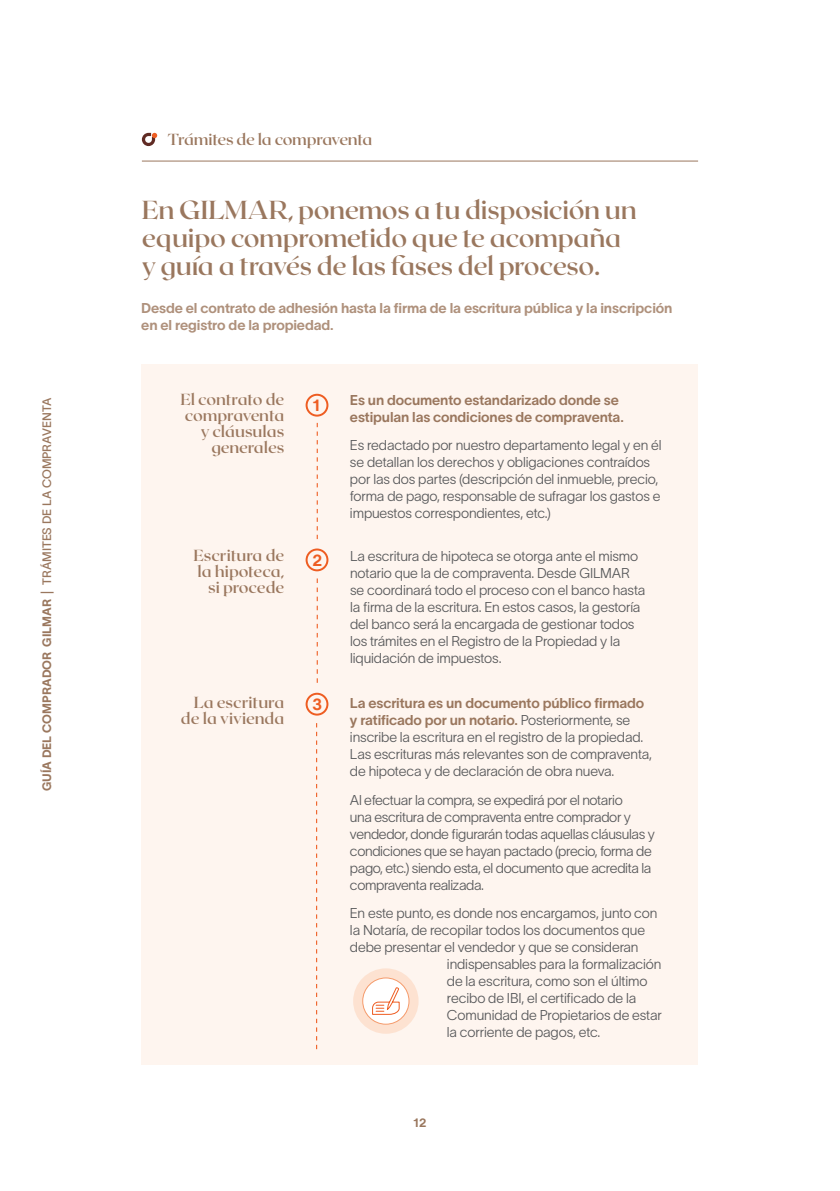
<style>
.page{position:relative;width:840px;height:1191px;background:#fff}
.page>*{position:absolute;margin:0;border:0;box-sizing:border-box;transform-origin:0 0}
.t1{font:600 26px/28px "Roxborough CF";letter-spacing:-.01em;color:#9a775e}
.t2{font:600 16px/16px "Roxborough CF";letter-spacing:-.01em;color:#9a775e;text-align:right}
.t3{font:16px "TWK Lausanne";color:#ee5d22}
.t4{font:14px/17px "TWK Lausanne";letter-spacing:-.01em;color:#57585a}
.t5{font:14px/17px "TWK Lausanne";letter-spacing:-.01em;color:#af917c}
.t6{font:14px/17px "TWK Lausanne";letter-spacing:-.01em;color:#9a775e}
.t7{font:12px "TWK Lausanne";color:#9a775e}
.s1{font-family:"TWK Lausanne 450"}
.s2{color:#9a775e}
</style>
<div class="page">
<div style="left:142px;top:364px;width:555px;height:700px;background:#fef5ef"></div>
<div style="left:305px;top:394px;width:23px;height:22px;border:2px solid #ee5d22;border-radius:50%"></div>
<div style="left:305px;top:548px;width:23px;height:23px;border:2px solid #ee5d22;border-radius:50%"></div>
<svg style="left:316px;top:423px;width:1px;height:116px"></svg>
<svg style="left:316px;top:723px;width:1px;height:326px"></svg>
<svg style="left:316px;top:578px;width:1px;height:105px"></svg>
<div style="left:305px;top:693px;width:23px;height:22px;border:2px solid #ee5d22;border-radius:50%"></div>
<div style="left:353px;top:968px;width:65px;height:65px;background:#fde2d1;border-radius:50%"></div>
<div style="left:362px;top:978px;width:47px;height:46px;background:#fff;border-radius:50%"></div>
<div style="left:362px;top:977px;width:47px;height:47px;border:1px solid #f59b6c;border-radius:50%"></div>
<svg style="left:372px;top:987px;width:27px;height:28px"></svg>
<svg style="left:142px;top:133px;width:15px;height:13px"></svg>
<hr style="left:142px;top:161px;width:555px;height:1px;background:#9a775e">
<p class="t7" style="left:39px;top:791px;width:395px;rotate:-90deg">GUÍA DEL COMPRADOR GILMAR | <span class="s1">TRÁMITES DE LA COMPRAVENTA</span></p>
<p class="t2" style="left:168px;top:131px;width:206px">Trámites de la compraventa</p>
<h1 class="t1" style="left:142px;top:196px;width:496px">En GILMAR, ponemos a tu disposición un equipo comprometido que te acompaña y guía a través de las fases del proceso.</h1>
<p class="t5" style="left:141px;top:299px;width:532px">Desde el contrato de adhesión hasta la firma de la escritura pública y la inscripción en el registro de la propiedad.</p>
<p class="t2" style="left:180px;top:391px;width:105px">El contrato de compraventa y cláusulas generales</p>
<p class="t2" style="left:193px;top:547px;width:92px">Escritura de la hipoteca, si procede</p>
<p class="t3" style="left:312px;top:394px;width:9px">1</p>
<p class="t6" style="left:350px;top:390px;width:275px">Es un documento estandarizado donde se estipulan las condiciones de compraventa.</p>
<p class="t4" style="left:350px;top:436px;width:313px">Es redactado por nuestro departamento legal y en él se detallan los derechos y obligaciones contraídos por las dos partes (descripción del inmueble, precio, forma de pago, responsable de sufragar los gastos e impuestos correspondientes, etc.)</p>
<p class="t3" style="left:312px;top:549px;width:11px">2</p>
<p class="t4" style="left:350px;top:547px;width:296px">La escritura de hipoteca se otorga ante el mismo notario que la de compraventa. Desde GILMAR se coordinará todo el proceso con el banco hasta la firma de la escritura. En estos casos, la gestoría del banco será la encargada de gestionar todos los trámites en el Registro de la Propiedad y la liquidación de impuestos.</p>
<p class="t2" style="left:181px;top:694px;width:105px">La escritura de la vivienda</p>
<p class="t3" style="left:312px;top:693px;width:11px">3</p>
<p class="t4" style="left:350px;top:693px;width:303px"><span class="s2">La escritura es un documento público firmado y ratificado por un notario.</span> Posteriormente, se inscribe la escritura en el registro de la propiedad.<br>Las escrituras más relevantes son de compraventa, de hipoteca y de declaración de obra nueva.</p>
<p class="t4" style="left:350px;top:790px;width:306px">Al efectuar la compra, se expedirá por el notario<br>una escritura de compraventa entre comprador y vendedor, donde figurarán todas aquellas cláusulas y condiciones que se hayan pactado (precio, forma de pago, etc.) siendo esta, el documento que acredita la compraventa realizada.</p>
<p class="t4" style="left:350px;top:903px;width:309px">En este punto, es donde nos encargamos, junto con</p>
<p class="t4" style="left:350px;top:920px;width:296px">la Notaría, de recopilar todos los documentos que</p>
<p class="t4" style="left:350px;top:937px;width:290px">debe presentar el vendedor y que se consideran</p>
<p class="t4" style="left:446px;top:954px;width:216px">indispensables para la formalización</p>
<p class="t4" style="left:446px;top:971px;width:202px">de la escritura, como son el último</p>
<p class="t4" style="left:446px;top:988px;width:191px">recibo de IBI, el certificado de la</p>
<p class="t4" style="left:446px;top:1005px;width:216px">Comunidad de Propietarios de estar</p>
<p class="t4" style="left:446px;top:1022px;width:155px">la corriente de pagos, etc.</p>
<p class="t7" style="left:413px;top:1114px;width:14px">12</p>
</div>
